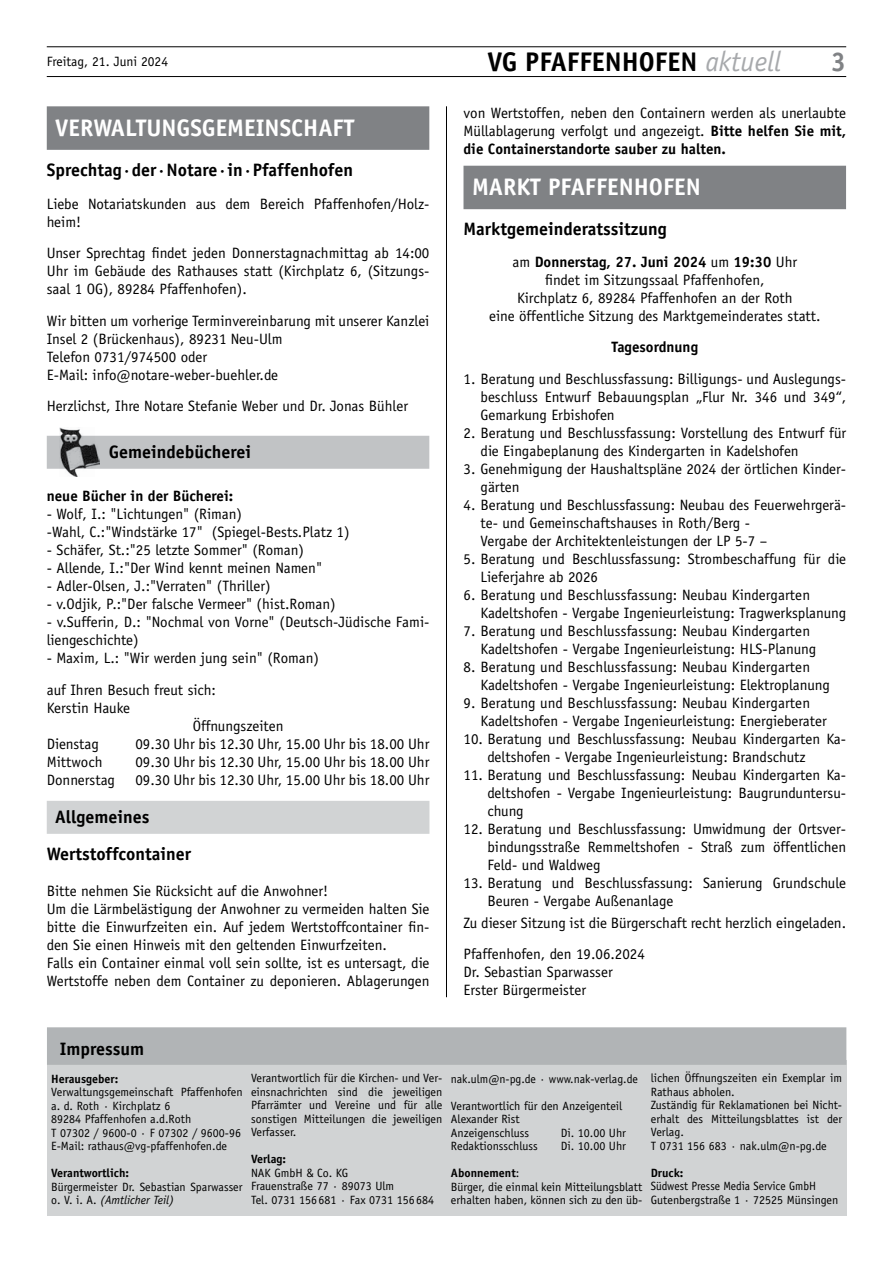
<style>
.page{position:relative;width:893px;height:1263px;background:#fff}
.page>*{position:absolute;margin:0;border:0;box-sizing:border-box;transform-origin:0 0}
.t1{font:700 27px "Officina Sans";color:#000}
.t2{font:700 27px "Officina Sans";color:#808285}
.t3{font:700 24px "Officina Sans";color:#fff}
.t4{font:700 18px/36.9px "Officina Sans";color:#000}
.t5{font:15px/18px "Officina Sans";color:#000}
.t6{font:700 15px "Officina Sans";color:#000}
.t7{font:13.5px "Officina Sans";color:#000}
.t8{font:12px/13.5px "Officina Sans";color:#000}
.t9{font:12px/13.5px "Officina Sans";color:#000;scale:.95 1}
.t10{font:700 12px "Officina Sans";color:#000}
.s1{font-weight:400;font-style:italic;font-size:28.35px;color:#a7a9ac}
.s2{font-weight:700}
.s3{font-style:italic}
</style>
<div class="page">
<hr style="left:47px;top:76px;width:799px;height:1px;background:#000">
<hr style="left:47px;top:47px;width:799px;height:1px;background:#000">
<hr style="left:446px;top:106px;width:1px;height:891px;background:#000">
<div style="left:47px;top:106px;width:382px;height:44px;background:#808285"></div>
<div style="left:47px;top:436px;width:382px;height:33px;background:#c1c3c5"></div>
<img style="left:60px;top:428px;width:39px;height:49px">
<div style="left:47px;top:801px;width:382px;height:33px;background:#d1d3d4"></div>
<div style="left:463px;top:166px;width:383px;height:43px;background:#808285"></div>
<div style="left:47px;top:1060px;width:799px;height:156px;background:#d1d3d4"></div>
<div style="left:47px;top:1027px;width:799px;height:38px;background:#b1b4b6"></div>
<h1 class="t1" style="left:487px;top:45px;width:295px">VG PFAFFENHOFEN <span class="s1">aktuell</span></h1>
<p class="t7" style="left:47px;top:53px;width:123px">Freitag, 21. Juni 2024</p>
<h1 class="t2" style="left:831px;top:45px;width:17px">3</h1>
<h2 class="t3" style="left:55px;top:112px;width:301px">VERWALTUNGSGEMEINSCHAFT</h2>
<p class="t4" style="left:47px;top:151px;width:308px">Sprechtag·der·Notare·in·Pfaffenhofen</p>
<p class="t5" style="left:47px;top:195px;width:384px">Liebe Notariatskunden aus dem Bereich Pfaffenhofen/Holz&shy;heim!</p>
<p class="t5" style="left:47px;top:244px;width:384px;text-align:justify">Unser Sprechtag findet jeden Donnerstagnachmittag ab 14:00<br>Uhr im Gebäude des Rathauses statt (Kirchplatz 6, (Sitzungs&shy;saal 1 OG), 89284 Pfaffenhofen).</p>
<p class="t5" style="left:47px;top:312px;width:384px">Wir bitten um vorherige Terminvereinbarung mit unserer Kanzlei Insel 2 (Brückenhaus), 89231 Neu-Ulm<br>Telefon 0731/974500 oder<br>E-Mail: info@notare-weber-buehler.de</p>
<p class="t5" style="left:47px;top:397px;width:363px">Herzlichst, Ihre Notare Stefanie Weber und Dr. Jonas Bühler</p>
<p class="t4" style="left:109px;top:433px;width:144px">Gemeindebücherei</p>
<p class="t6" style="left:47px;top:487px;width:188px">neue Bücher in der Bücherei:</p>
<p class="t5" style="left:47px;top:505px;width:304px">- Wolf, I.: "Lichtungen" (Riman)<br>-Wahl, C.:"Windstärke 17" (Spiegel-Bests.Platz 1)</p>
<p class="t5" style="left:47px;top:541px;width:259px">- Schäfer, St.:"25 letzte Sommer" (Roman)</p>
<p class="t5" style="left:47px;top:559px;width:277px">- Allende, I.:"Der Wind kennt meinen Namen"</p>
<p class="t5" style="left:47px;top:577px;width:225px">- Adler-Olsen, J.:"Verraten" (Thriller)</p>
<p class="t5" style="left:47px;top:595px;width:290px">- v.Odjik, P.:"Der falsche Vermeer" (hist.Roman)</p>
<p class="t5" style="left:47px;top:613px;width:384px">- v.Sufferin, D.: "Nochmal von Vorne" (Deutsch-Jüdische Fami&shy;liengeschichte)</p>
<p class="t5" style="left:47px;top:642px;width:274px;line-height:31.5px">- Maxim, L.: "Wir werden jung sein" (Roman) auf Ihren Besuch freut sich:</p>
<p class="t5" style="left:47px;top:698px;width:85px">Kerstin Hauke</p>
<p class="t5" style="left:193px;top:716px;width:92px">Öffnungszeiten</p>
<p class="t5" style="left:47px;top:734px;width:54px">Dienstag</p>
<p class="t5" style="left:135px;top:734px;width:295px">09.30 Uhr bis 12.30 Uhr, 15.00 Uhr bis 18.00 Uhr</p>
<p class="t5" style="left:47px;top:752px;width:57px">Mittwoch</p>
<p class="t5" style="left:135px;top:752px;width:295px">09.30 Uhr bis 12.30 Uhr, 15.00 Uhr bis 18.00 Uhr</p>
<p class="t5" style="left:47px;top:770px;width:70px">Donnerstag</p>
<p class="t5" style="left:135px;top:770px;width:295px">09.30 Uhr bis 12.30 Uhr, 15.00 Uhr bis 18.00 Uhr</p>
<p class="t4" style="left:47px;top:798px;width:146px;text-indent:9px">Allgemeines<br>Wertstoffcontainer</p>
<p class="t5" style="left:47px;top:881px;width:384px">Bitte nehmen Sie Rücksicht auf die Anwohner!<br>Um die Lärmbelästigung der Anwohner zu vermeiden halten Sie bitte die Einwurfzeiten ein. Auf jedem Wertstoffcontainer fin&shy;den Sie einen Hinweis mit den geltenden Einwurfzeiten.<br>Falls ein Container einmal voll sein sollte, ist es untersagt, die Wertstoffe neben dem Container zu deponieren. Ablagerungen</p>
<p class="t5" style="left:463px;top:103px;width:384px;text-align:justify">von Wertstoffen, neben den Containern werden als unerlaubte Müllablagerung verfolgt und angezeigt. <span class="s2">Bitte helfen Sie mit, die Containerstandorte sauber zu halten.</span></p>
<h2 class="t3" style="left:472px;top:172px;width:230px">MARKT PFAFFENHOFEN</h2>
<p class="t4" style="left:463px;top:210px;width:205px">Marktgemeinderatssitzung</p>
<p class="t5" style="left:489px;top:253px;width:333px;text-align:center">am <span class="s2">Donnerstag, 27. Juni 2024</span> um <span class="s2">19:30</span> Uhr<br>findet im Sitzungssaal Pfaffenhofen,<br>Kirchplatz 6, 89284 Pfaffenhofen an der Roth<br>eine öffentliche Sitzung des Marktgemeinderates statt.</p>
<p class="t6" style="left:611px;top:338px;width:88px">Tagesordnung</p>
<p class="t5" style="left:480px;top:370px;width:367px;text-align:justify;text-indent:-17px">1. Beratung und Beschlussfassung: Billigungs- und Auslegungs&shy;beschluss Entwurf Bebauungsplan „Flur Nr. 346 und 349“, Gemarkung Erbishofen</p>
<p class="t5" style="left:480px;top:424px;width:367px;text-indent:-17px">2. Beratung und Beschlussfassung: Vorstellung des Entwurf für die Eingabeplanung des Kindergarten in Kadelshofen</p>
<p class="t5" style="left:480px;top:460px;width:367px;text-indent:-17px">3. Genehmigung der Haushaltspläne 2024 der örtlichen Kinder&shy;gärten</p>
<p class="t5" style="left:480px;top:496px;width:367px;text-indent:-17px">4. Beratung und Beschlussfassung: Neubau des Feuerwehrgerä&shy;te- und Gemeinschaftshauses in Roth/Berg -<br>Vergabe der Architektenleistungen der LP 5-7 –</p>
<p class="t5" style="left:480px;top:550px;width:367px;text-indent:-17px">5. Beratung und Beschlussfassung: Strombeschaffung für die<br>Lieferjahre ab 2026</p>
<p class="t5" style="left:480px;top:586px;width:367px;text-indent:-17px">6. Beratung und Beschlussfassung: Neubau Kindergarten<br>Kadeltshofen - Vergabe Ingenieurleistung: Tragwerksplanung</p>
<p class="t5" style="left:480px;top:622px;width:337px;text-indent:-17px">7. Beratung und Beschlussfassung: Neubau Kindergarten<br>Kadeltshofen - Vergabe Ingenieurleistung: HLS-Planung</p>
<p class="t5" style="left:480px;top:658px;width:351px;text-indent:-17px">8. Beratung und Beschlussfassung: Neubau Kindergarten<br>Kadeltshofen - Vergabe Ingenieurleistung: Elektroplanung</p>
<p class="t5" style="left:480px;top:694px;width:348px;text-indent:-17px">9. Beratung und Beschlussfassung: Neubau Kindergarten<br>Kadeltshofen - Vergabe Ingenieurleistung: Energieberater</p>
<p class="t5" style="left:487px;top:730px;width:360px;text-indent:-24px">10. Beratung und Beschlussfassung: Neubau Kindergarten Ka&shy;deltshofen - Vergabe Ingenieurleistung: Brandschutz</p>
<p class="t5" style="left:487px;top:766px;width:360px;text-align:justify;text-indent:-24px">11. Beratung und Beschlussfassung: Neubau Kindergarten Ka&shy;deltshofen - Vergabe Ingenieurleistung: Baugrunduntersu&shy;chung</p>
<p class="t5" style="left:487px;top:820px;width:360px;text-align:justify;text-indent:-24px">12. Beratung und Beschlussfassung: Umwidmung der Ortsver&shy;bindungsstraße Remmeltshofen - Straß zum öffentlichen Feld- und Waldweg</p>
<p class="t5" style="left:487px;top:874px;width:360px;text-indent:-24px">13. Beratung und Beschlussfassung: Sanierung Grundschule<br>Beuren - Vergabe Außenanlage</p>
<p class="t5" style="left:463px;top:907px;width:384px;line-height:31.5px">Zu dieser Sitzung ist die Bürgerschaft recht herzlich eingeladen.<br>Pfaffenhofen, den 19.06.2024</p>
<p class="t5" style="left:463px;top:963px;width:151px">Dr. Sebastian Sparwasser<br>Erster Bürgermeister</p>
<p class="t4" style="left:60px;top:1030px;width:86px">Impressum</p>
<p class="t10" style="left:51px;top:1071px;width:69px">Herausgeber:</p>
<p class="t8" style="left:51px;top:1085px;width:193px">Verwaltungsgemeinschaft Pfaffenhofen a. d. Roth · Kirchplatz 6<br>89284 Pfaffenhofen a.d.Roth<br>T 07302 / 9600-0 · F 07302 / 9600-96<br>E-Mail: rathaus@vg-pfaffenhofen.de</p>
<p class="t10" style="left:51px;top:1165px;width:79px">Verantwortlich:</p>
<p class="t8" style="left:51px;top:1180px;width:193px">Bürgermeister Dr. Sebastian Sparwasser o. V. i. A. <span class="s3">(Amtlicher Teil)</span></p>
<p class="t8" style="left:251px;top:1071px;width:193px;text-align:justify">Verantwortlich für die Kirchen- und Ver&shy;einsnachrichten sind die jeweiligen Pfarrämter und Vereine und für alle sonstigen Mitteilungen die jeweiligen Verfasser.</p>
<p class="t10" style="left:251px;top:1152px;width:37px">Verlag:</p>
<p class="t8" style="left:251px;top:1166px;width:185px">NAK GmbH &amp; Co. KG<br>Frauenstraße 77 · 89073 Ulm<br>Tel. 0731 156 681 · Fax 0731 156 684</p>
<p class="t8" style="left:451px;top:1072px;width:188px">nak.ulm@n-pg.de · www.nak-verlag.de</p>
<p class="t8" style="left:451px;top:1099px;width:173px">Verantwortlich für den Anzeigenteil<br>Alexander Rist<br>Anzeigenschluss</p>
<p class="t8" style="left:561px;top:1126px;width:67px">Di. 10.00 Uhr</p>
<p class="t8" style="left:451px;top:1139px;width:88px">Redaktionsschluss</p>
<p class="t8" style="left:561px;top:1139px;width:67px">Di. 10.00 Uhr</p>
<p class="t8" style="left:451px;top:1166px;width:193px"><span class="s2">Abonnement</span>:<br>Bürger, die einmal kein Mitteilungsblatt erhalten haben, können sich zu den üb-</p>
<p class="t8" style="left:651px;top:1071px;width:193px">lichen Öffnungszeiten ein Exemplar im<br>Rathaus abholen.<br>Zuständig für Reklamationen bei Nicht&shy;erhalt des Mitteilungsblattes ist der<br>Verlag.<br>T 0731 156 683 · nak.ulm@n-pg.de</p>
<p class="t10" style="left:651px;top:1165px;width:34px">Druck:</p>
<p class="t9" style="left:651px;top:1179px;width:199px">Südwest Presse Media Service GmbH<br>Gutenbergstraße 1 · 72525 Münsingen</p>
</div>
